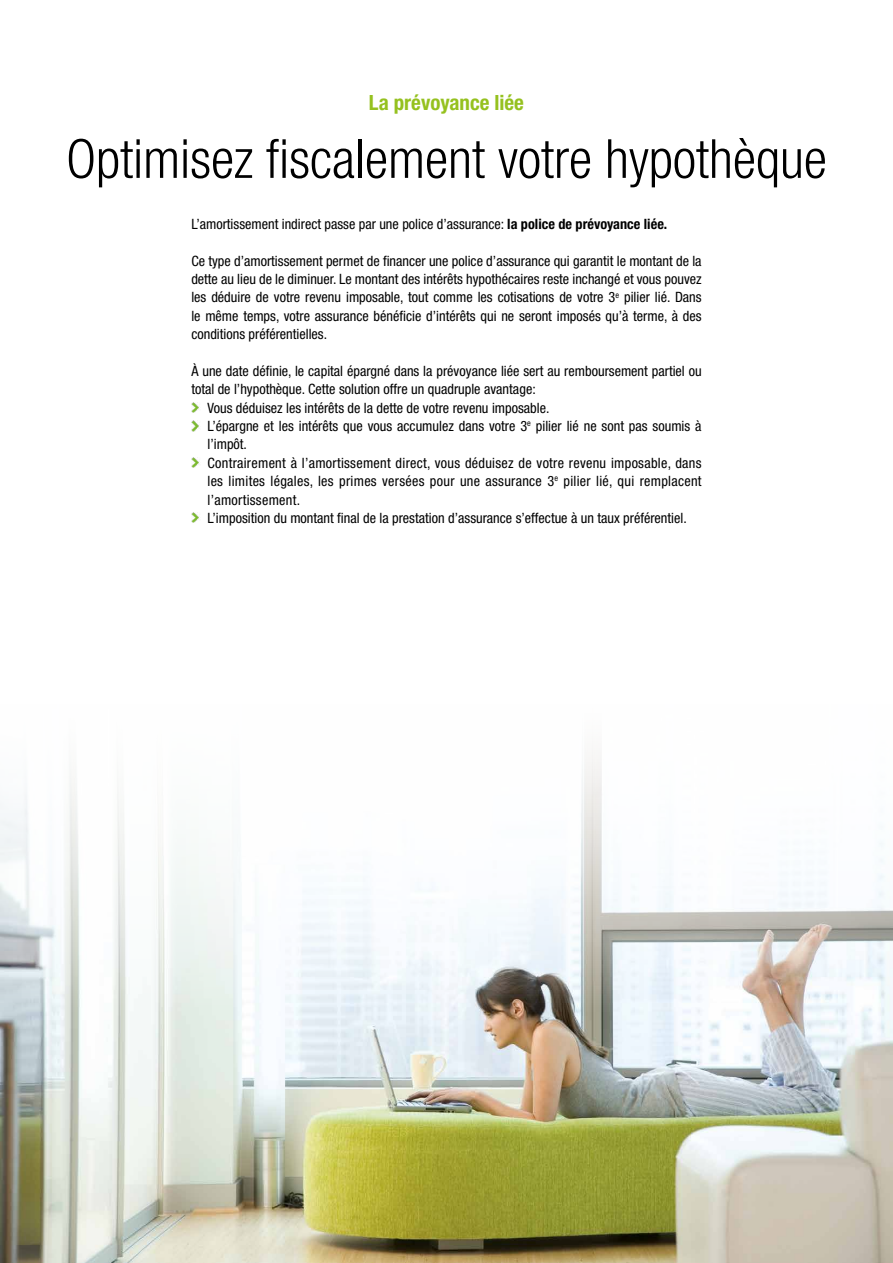
<style>
.page{position:relative;width:893px;height:1263px;background:#fff}
.page>*{position:absolute;margin:0;border:0;box-sizing:border-box;transform-origin:0 0}
.t1{font:300 condensed 54px "Helvetica Neue LT";color:#000}
.t2{font:700 condensed 21px "Helvetica Neue LT";color:#95c11f}
.t3{font:condensed 14.25px/18.3px "Helvetica Neue LT";color:#000;text-align:justify}
.t4{font:condensed 14.25px "Helvetica Neue LT";letter-spacing:.02em;color:#000}
.s1{font-weight:700}
</style>
<div class="page">
<img style="left:0;top:752px;width:893px;height:511px">
<svg style="left:191px;top:402px;width:8px;height:11px"></svg>
<svg style="left:191px;top:420px;width:8px;height:11px"></svg>
<svg style="left:191px;top:457px;width:8px;height:11px"></svg>
<svg style="left:191px;top:512px;width:8px;height:11px"></svg>
<h2 class="t2" style="left:369px;top:90px;width:157px">La prévoyance liée</h2>
<h1 class="t1" style="left:66px;top:128px;width:762px">Optimisez fiscalement votre hypothèque</h1>
<p class="t3" style="left:191px;top:215px;width:477px">L’amortissement indirect passe par une police d’assurance: <span class="s1">la police de prévoyance liée.</span></p>
<p class="t3" style="left:191px;top:251px;width:512px">Ce type d’amortissement permet de financer une police d’assurance qui garantit le montant de la dette au lieu de le diminuer. Le montant des intérêts hypothécaires reste inchangé et vous pouvez les déduire de votre revenu imposable, tout comme les cotisations de votre 3<sup>e</sup> pilier lié. Dans le même temps, votre assurance bénéficie d’intérêts qui ne seront imposés qu’à terme, à des conditions préférentielles.</p>
<p class="t3" style="left:191px;top:362px;width:512px">À une date définie, le capital épargné dans la prévoyance liée sert au remboursement partiel ou</p>
<p class="t3" style="left:191px;top:380px;width:346px">total de l’hypothèque. Cette solution offre un quadruple avantage:</p>
<p class="t3" style="left:208px;top:398px;width:343px">Vous déduisez les intérêts de la dette de votre revenu imposable.</p>
<p class="t3" style="left:208px;top:417px;width:496px">L’épargne et les intérêts que vous accumulez dans votre 3<sup>e</sup> pilier lié ne sont pas soumis à</p>
<p class="t3" style="left:207px;top:435px;width:41px">l’impôt.</p>
<p class="t4" style="left:208px;top:455px;width:496px">Contrairement à l’amortissement direct, vous déduisez de votre revenu imposable, dans</p>
<p class="t4" style="left:208px;top:473px;width:496px">les limites légales, les primes versées pour une assurance 3<sup>e</sup> pilier lié, qui remplacent</p>
<p class="t4" style="left:207px;top:491px;width:94px">l’amortissement.</p>
<p class="t3" style="left:208px;top:509px;width:481px">L’imposition du montant final de la prestation d’assurance s’effectue à un taux préférentiel.</p>
</div>
